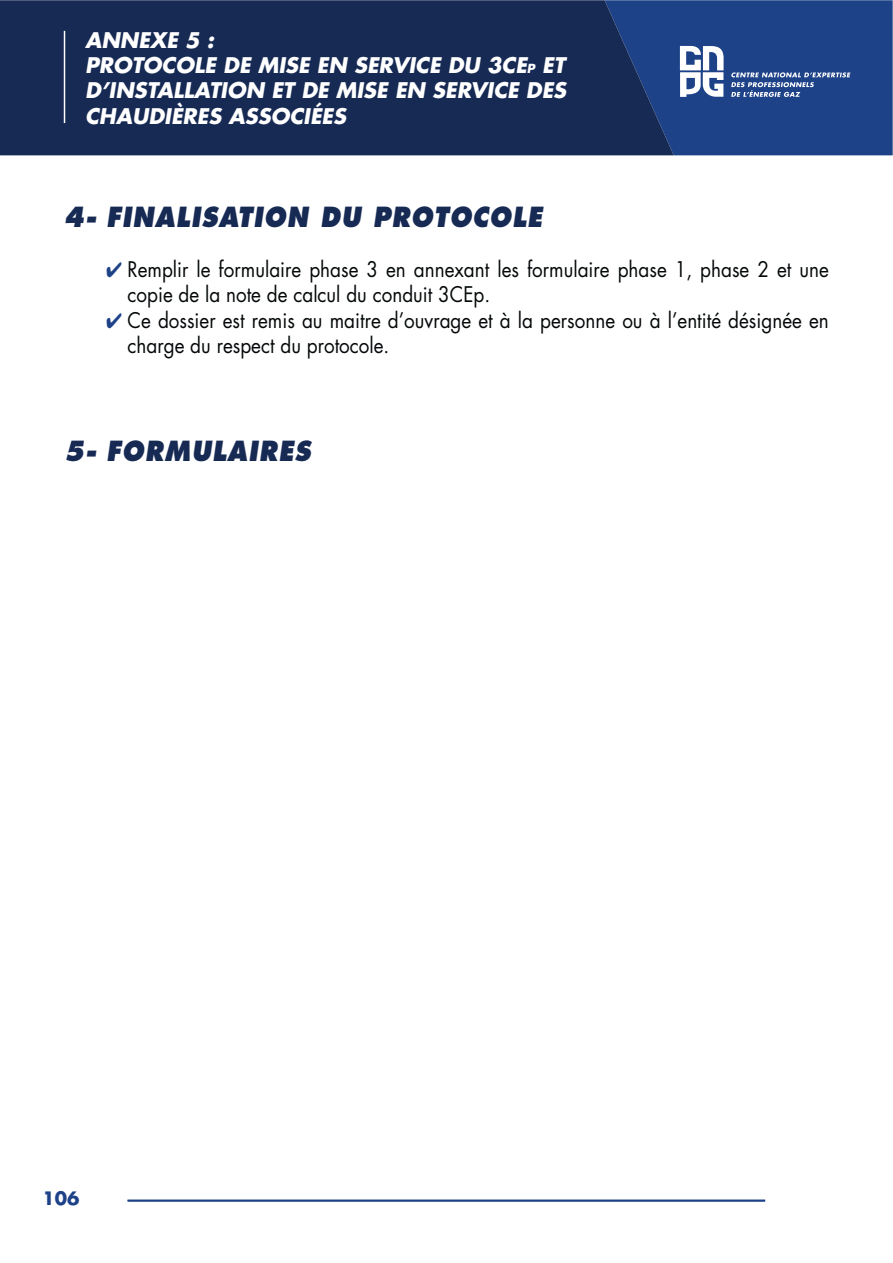
<style>
.page{position:relative;width:893px;height:1263px;background:#fff}
.page>*{position:absolute;margin:0;border:0;box-sizing:border-box;transform-origin:0 0}
.t1{font:italic 800 27px "Futura LT";letter-spacing:.04em;color:#172a54;scale:.9 1}
.t2{font:21px/25.2px "Futura LT";color:#040809;scale:.9 1}
.t3{font:italic 700 21px/25.2px "Futura LT";color:#fff}
.t4{font:700 18px "Futura LT";color:#1e4288}
.s1{font-size:12.3px}
</style>
<div class="page">
<hr style="left:128px;top:1200px;width:637px;height:2px;background:#1e4288">
<div style="left:0;top:0;width:604px;height:155px;background:#172a54"></div>
<svg style="left:604px;top:0;width:289px;height:155px;background:#284887"></svg>
<hr style="left:64px;top:31px;width:1px;height:92px;background:#fff">
<p class="t3" style="left:85px;top:30px;width:483px">ANNEXE 5 :<br>PROTOCOLE DE MISE EN SERVICE DU 3CE<span class="s1">P</span> ET<br>D’INSTALLATION ET DE MISE EN SERVICE DES<br>CHAUDIÈRES ASSOCIÉES</p>
<p class="t1" style="left:64px;top:206px;width:533px">4- FINALISATION DU PROTOCOLE</p>
<p class="t2" style="left:128px;top:257px;width:781px">Remplir le formulaire phase 3 en annexant les formulaire phase 1, phase 2 et une copie de la note de calcul du conduit 3CEp.<br>Ce dossier est remis au maitre d’ouvrage et à la personne ou à l’entité désignée en charge du respect du protocole.</p>
<p class="t1" style="left:64px;top:440px;width:276px">5- FORMULAIRES</p>
<p class="t4" style="left:43px;top:1188px;width:39px">106</p>
</div>
